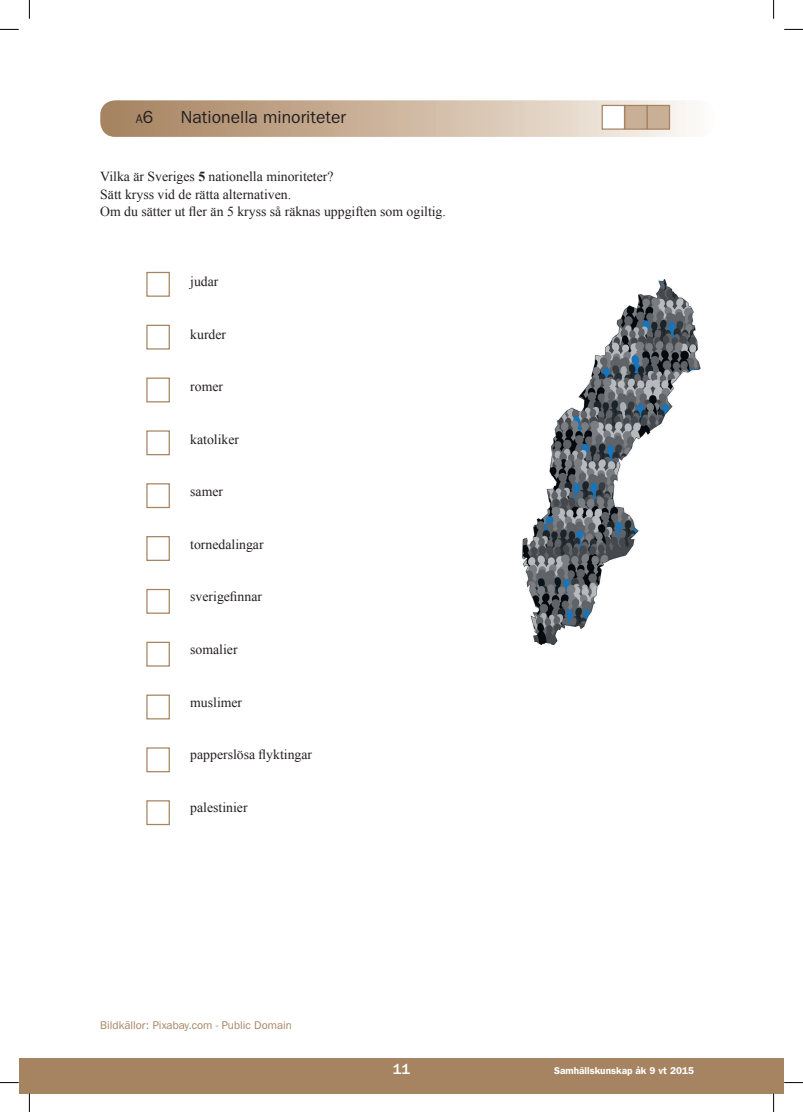
<style>
.page{position:relative;width:803px;height:1112px;background:#fff}
.page>*{position:absolute;margin:0;border:0;box-sizing:border-box;transform-origin:0 0}
.t1{font:17.5px "ITC Franklin Gothic Std";color:#231f20}
.t2{font:500 15px "ITC Franklin Gothic Std";color:#fff}
.t3{font:13.75px/17.5px "Times New Roman";color:#231f20}
.t4{font:12.5px "ITC Franklin Gothic Std";color:#231f20}
.t5{font:11.25px "ITC Franklin Gothic Std";color:#a68462}
.t6{font:600 10px "ITC Franklin Gothic Std";color:#fff}
.s1{font-size:17.5px}
.s2{font-weight:700}
</style>
<div class="page">
<div style="left:19px;top:1057px;width:10px;height:35px;background:#a68462"></div>
<div style="left:29px;top:1057px;width:755px;height:35px;background:#a68462"></div>
<svg style="left:100px;top:100px;width:588px;height:37px;background:#ccb59e"></svg>
<div style="left:646px;top:105px;width:24px;height:25px;background:#c9af96;border:1px solid #a68462"></div>
<div style="left:624px;top:105px;width:24px;height:25px;background:#c9af96;border:1px solid #a68462"></div>
<div style="left:601px;top:105px;width:24px;height:25px;background:#fff;border:1px solid #a68462"></div>
<div style="left:146px;top:272px;width:24px;height:25px;background:#fff;border:1px solid #a68462"></div>
<div style="left:146px;top:324px;width:24px;height:25px;background:#fff;border:1px solid #a68462"></div>
<div style="left:146px;top:377px;width:24px;height:25px;background:#fff;border:1px solid #a68462"></div>
<div style="left:146px;top:430px;width:24px;height:25px;background:#fff;border:1px solid #a68462"></div>
<div style="left:146px;top:483px;width:24px;height:25px;background:#fff;border:1px solid #a68462"></div>
<div style="left:146px;top:536px;width:24px;height:25px;background:#fff;border:1px solid #a68462"></div>
<div style="left:146px;top:588px;width:24px;height:25px;background:#fff;border:1px solid #a68462"></div>
<div style="left:146px;top:641px;width:24px;height:25px;background:#fff;border:1px solid #a68462"></div>
<div style="left:146px;top:694px;width:24px;height:25px;background:#fff;border:1px solid #a68462"></div>
<div style="left:146px;top:747px;width:24px;height:25px;background:#fff;border:1px solid #a68462"></div>
<div style="left:146px;top:800px;width:24px;height:24px;background:#fff;border:1px solid #a68462"></div>
<img style="left:522px;top:279px;width:179px;height:365px">
<svg style="left:0;top:29px;width:19px;height:1px"></svg>
<svg style="left:784px;top:29px;width:19px;height:1px"></svg>
<svg style="left:0;top:1082px;width:19px;height:1px"></svg>
<svg style="left:784px;top:1082px;width:19px;height:1px"></svg>
<svg style="left:29px;top:0;width:1px;height:19px"></svg>
<svg style="left:29px;top:1092px;width:1px;height:19px"></svg>
<svg style="left:773px;top:0;width:1px;height:19px"></svg>
<svg style="left:773px;top:1092px;width:1px;height:19px"></svg>
<p class="t4" style="left:136px;top:111px;width:19px">A<span class="s1">6</span></p>
<p class="t1" style="left:181px;top:107px;width:167px">Nationella minoriteter</p>
<p class="t3" style="left:100px;top:167px;width:347px">Vilka är Sveriges <span class="s2">5</span> nationella minoriteter?<br>Sätt kryss vid de rätta alternativen.<br>Om du sätter ut fler än 5 kryss så räknas uppgiften som ogiltig.</p>
<p class="t3" style="left:190px;top:272px;width:30px">judar</p>
<p class="t3" style="left:190px;top:325px;width:37px">kurder</p>
<p class="t3" style="left:190px;top:377px;width:34px">romer</p>
<p class="t3" style="left:190px;top:430px;width:50px">katoliker</p>
<p class="t3" style="left:190px;top:482px;width:34px">samer</p>
<p class="t3" style="left:190px;top:535px;width:75px">tornedalingar</p>
<p class="t3" style="left:190px;top:587px;width:73px">sverigefinnar</p>
<p class="t3" style="left:190px;top:640px;width:49px">somalier</p>
<p class="t3" style="left:190px;top:692px;width:53px">muslimer</p>
<p class="t3" style="left:190px;top:745px;width:123px">papperslösa flyktingar</p>
<p class="t3" style="left:190px;top:797px;width:59px">palestinier</p>
<p class="t5" style="left:100px;top:1017px;width:193px">Bildkällor: Pixabay.com - Public Domain</p>
<p class="t2" style="left:393px;top:1060px;width:19px">11</p>
<p class="t6" style="left:554px;top:1063px;width:142px">Samhällskunskap åk 9 vt 2015</p>
</div>
